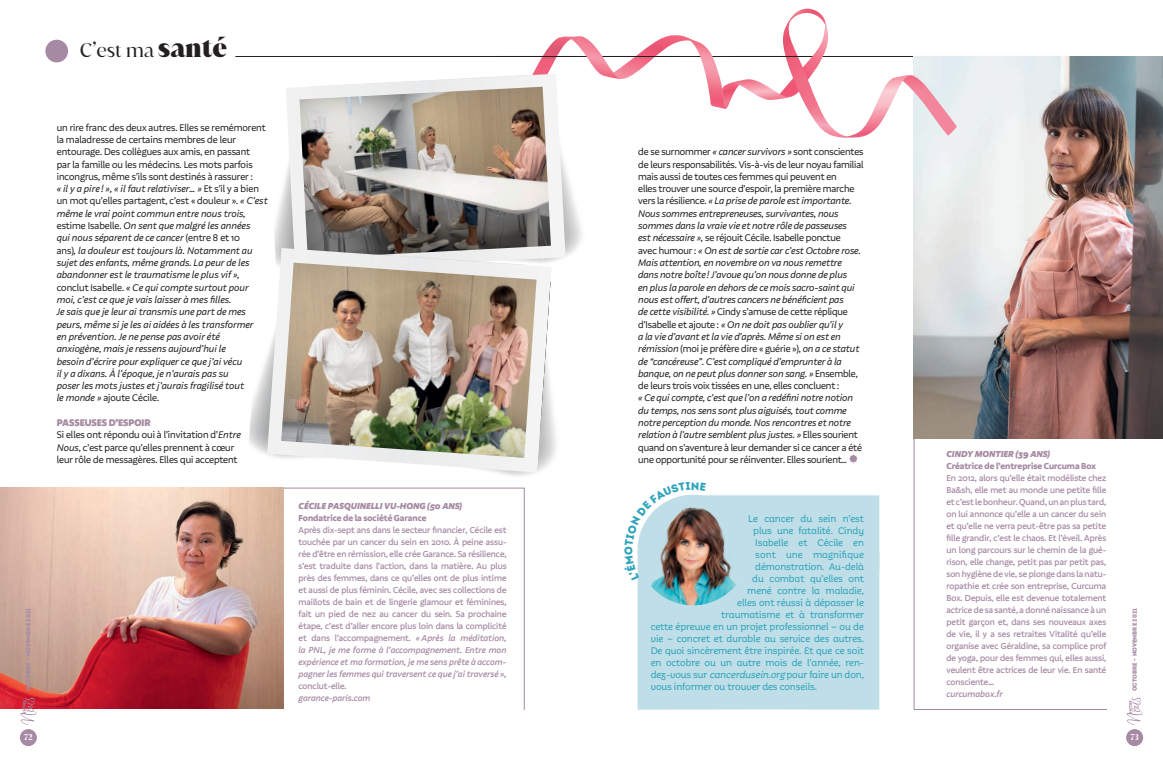
<style>
.page{position:relative;width:1163px;height:766px;background:#fff}
.page>*{position:absolute;margin:0;border:0;box-sizing:border-box;transform-origin:0 0}
.t1{font:19px "Juana Alt";color:#231f20}
.t2{font:italic 10px/12.3px "Aestetico Formal";letter-spacing:-.01em;color:#231f20}
.t3{font:10px/12px "Aestetico Informal";letter-spacing:-.01em;color:#2da3bb;text-align:right}
.t4{font:10px/12.3px "Aestetico Formal";color:#231f20}
.t5{font:500 9px/12px "Aestetico Formal";color:#a689a3;text-align:justify}
.t6{font:800 9px "Aestetico Formal";color:#a689a3}
.t7{font:italic 900 9px "Aestetico Formal";color:#a689a3}
.t8{font:italic 500 9px "Aestetico Formal";color:#a689a3}
.t9{font:700 8px "Juana";color:#fff}
.t10{font:900 6px "Intro";color:#a689a3}
.s1{font-weight:900;font-size:25px}
.s2{font-style:normal}
.s3{font-weight:900;color:#a689a3}
.s4{font-style:italic}
</style>
<div class="page">
<hr style="left:235px;top:56px;width:871px;height:1px;background:#231f20">
<svg style="left:1126px;top:697px;width:16px;height:27px"></svg>
<div style="left:1125px;top:729px;width:17px;height:17px;background:#a689a3;border-radius:50%"></div>
<div style="left:45px;top:40px;width:23px;height:22px;background:#a689a3;border-radius:50%"></div>
<svg style="left:849px;top:454px;width:8px;height:9px"></svg>
<svg style="left:0;top:487px;width:525px;height:223px"></svg>
<img style="left:0;top:487px;width:283px;height:221px">
<svg style="left:913px;top:438px;width:194px;height:272px"></svg>
<img style="left:913px;top:57px;width:249px;height:381px">
<div style="left:637px;top:608px;width:242px;height:101px;background:#bfdee7"></div>
<svg style="left:533px;top:9px;width:423px;height:129px"></svg>
<hr style="left:499px;top:56px;width:75px;height:1px;background:#231f20">
<hr style="left:603px;top:56px;width:76px;height:1px;background:#231f20">
<hr style="left:735px;top:56px;width:76px;height:1px;background:#231f20">
<img style="left:286px;top:74px;width:279px;height:184px">
<img style="left:267px;top:248px;width:284px;height:224px">
<svg style="left:20px;top:697px;width:16px;height:27px"></svg>
<div style="left:20px;top:729px;width:17px;height:17px;background:#a689a3;border-radius:50%"></div>
<svg style="left:637px;top:494px;width:242px;height:114px;background:#b2c9ce"></svg>
<h1 class="t1" style="left:80px;top:38px;width:149px">C’est ma <span class="s1">santé</span></h1>
<p class="t2" style="left:57px;top:121px;width:212px"><span class="s2">un rire franc des deux autres. Elles se remémorent la maladresse de certains membres de leur entourage. Des collègues aux amis, en passant<br>par la famille ou les médecins. Les mots parfois incongrus, même s’ils sont destinés à rassurer :<br></span>« il y a pire ! », « il faut relativiser… » <span class="s2">Et s’il y a bien un mot qu’elles partagent, c’est « douleur ».</span> « C’est même le vrai point commun entre nous trois, <span class="s2">estime Isabelle.</span> On sent que malgré les années<br>qui nous séparent de ce cancer <span class="s2">(entre 8 et 10<br>ans)</span>, la douleur est toujours là. Notamment au sujet des enfants, même grands. La peur de les abandonner est le traumatisme le plus vif », <span class="s2">conclut Isabelle.</span> « Ce qui compte surtout pour moi, c’est ce que je vais laisser à mes filles.<br>Je sais que je leur ai transmis une part de mes peurs, même si je les ai aidées à les transformer<br>en prévention. Je ne pense pas avoir été<br>anxiogène, mais je ressens aujourd’hui le<br>besoin d’écrire pour expliquer ce que j’ai vécu<br>il y a dixans. À l’époque, je n’aurais pas su<br>poser les mots justes et j’aurais fragilisé tout<br>le monde » <span class="s2">ajoute Cécile.</span></p>
<p class="t4" style="left:57px;top:416px;width:185px"><span class="s3">PASSEUSES D’ESPOIR<br></span>Si elles ont répondu oui à l’invitation d’<span class="s4">Entre Nous</span>, c’est parce qu’elles prennent à cœur leur rôle de messagères. Elles qui acceptent</p>
<p class="t10" style="left:25px;top:691px;width:85px;rotate:-90deg">OCTOBRE - NOVEMBRE 2021</p>
<p class="t9" style="left:24px;top:731px;width:10px">72</p>
<p class="t7" style="left:298px;top:500px;width:165px">CÉCILE PASQUINELLI VU-HONG (50 ANS)</p>
<p class="t6" style="left:298px;top:512px;width:130px">Fondatrice de la société Garance</p>
<p class="t5" style="left:298px;top:523px;width:209px">Après dix-sept ans dans le secteur financier, Cécile est touchée par un cancer du sein en 2010. À peine assu&shy;rée d’être en rémission, elle crée Garance. Sa résilience, s’est traduite dans l’action, dans la matière. Au plus près des femmes, dans ce qu’elles ont de plus intime et aussi de plus féminin. Cécile, avec ses collections de maillots de bain et de lingerie glamour et féminines, fait un pied de nez au cancer du sein. Sa prochaine étape, c’est d’aller encore plus loin dans la complicité et dans l’accompagnement. <span class="s4">« Après la méditation, la PNL, je me forme à l’accompagnement. Entre mon expérience et ma formation, je me sens prête à accom&shy;pagner les femmes qui traversent ce que j’ai traversé »,</span></p>
<p class="t5" style="left:298px;top:679px;width:50px">conclut-elle.</p>
<p class="t8" style="left:298px;top:692px;width:73px">garance-paris.com</p>
<p class="t2" style="left:638px;top:146px;width:227px"><span class="s2">de se surnommer</span> « cancer survivors » <span class="s2">sont conscientes de leurs responsabilités. Vis-à-vis de leur noyau familial mais aussi de toutes ces femmes qui peuvent en<br>elles trouver une source d’espoir, la première marche vers la résilience.</span> « La prise de parole est importante.<br>Nous sommes entrepreneuses, survivantes, nous sommes dans la vraie vie et notre rôle de passeuses<br>est nécessaire », <span class="s2">se réjouit Cécile. Isabelle ponctue<br>avec humour :</span> « On est de sortie car c’est Octobre rose.<br>Mais attention, en novembre on va nous remettre dans notre boîte! J’avoue qu’on nous donne de plus<br>en plus la parole en dehors de ce mois sacro-saint qui nous est offert, d’autres cancers ne bénéficient pas<br>de cette visibilité. » <span class="s2">Cindy s’amuse de cette réplique d’Isabelle et ajoute :</span> « On ne doit pas oublier qu’il y<br>a la vie d’avant et la vie d’après. Même si on est en rémission <span class="s2">(moi je préfère dire « guérie »),</span> on a ce statut de “cancéreuse”. C’est compliqué d’emprunter à la banque, on ne peut plus donner son sang. » <span class="s2">Ensemble, de leurs trois voix tissées en une, elles concluent :</span></p>
<p class="t2" style="left:638px;top:392px;width:225px">« Ce qui compte, c’est que l’on a redéfini notre notion du temps, nos sens sont plus aiguisés, tout comme notre perception du monde. Nos rencontres et notre relation à l’autre semblent plus justes. » <span class="s2">Elles sourient quand on s’aventure à leur demander si ce cancer a été une opportunité pour se réinventer. Elles sourient…</span></p>
<p class="t3" style="left:650px;top:512px;width:215px">Le cancer du sein n’est<br>plus une fatalité. Cindy<br>Isabelle et Cécile en<br>sont une magnifique<br>démonstration. Au-delà<br>du combat qu’elles ont<br>mené contre la maladie,<br>elles ont réussi à dépasser le<br>traumatisme et à transformer<br>cette épreuve en un projet professionnel – ou de vie – concret et durable au service des autres.<br>De quoi sincèrement être inspirée. Et que ce soit en octobre ou un autre mois de l’année, ren&shy;dez-vous sur <span class="s4">cancerdusein.org</span> pour faire un don,</p>
<p class="t3" style="left:650px;top:680px;width:168px">vous informer ou trouver des conseils.</p>
<p class="t7" style="left:946px;top:448px;width:105px">CINDY MONTIER (39 ANS)</p>
<p class="t6" style="left:946px;top:460px;width:151px">Créatrice de l’entreprise Curcuma Box</p>
<p class="t5" style="left:946px;top:471px;width:161px">En 2012, alors qu’elle était modéliste chez Ba&amp;sh, elle met au monde une petite fille et c’est le bonheur. Quand, un an plus tard, on lui annonce qu’elle a un cancer du sein et qu’elle ne verra peut-être pas sa petite fille grandir, c’est le chaos. Et l’éveil. Après un long parcours sur le chemin de la gué&shy;rison, elle change, petit pas par petit pas, son hygiène de vie, se plonge dans la natu&shy;ropathie et crée son entreprise, Curcuma Box. Depuis, elle est devenue totalement actrice de sa santé, a donné naissance à un petit garçon et, dans ses nouveaux axes de vie, il y a ses retraites Vitalité qu’elle organise avec Géraldine, sa complice prof de yoga, pour des femmes qui, elles aussi, veulent être actrices de leur vie. En santé consciente…</p>
<p class="t8" style="left:946px;top:688px;width:58px">curcumabox.fr</p>
<p class="t10" style="left:1130px;top:691px;width:85px;rotate:-90deg">OCTOBRE - NOVEMBRE 2021</p>
<p class="t9" style="left:1130px;top:731px;width:10px">73</p>
</div>
